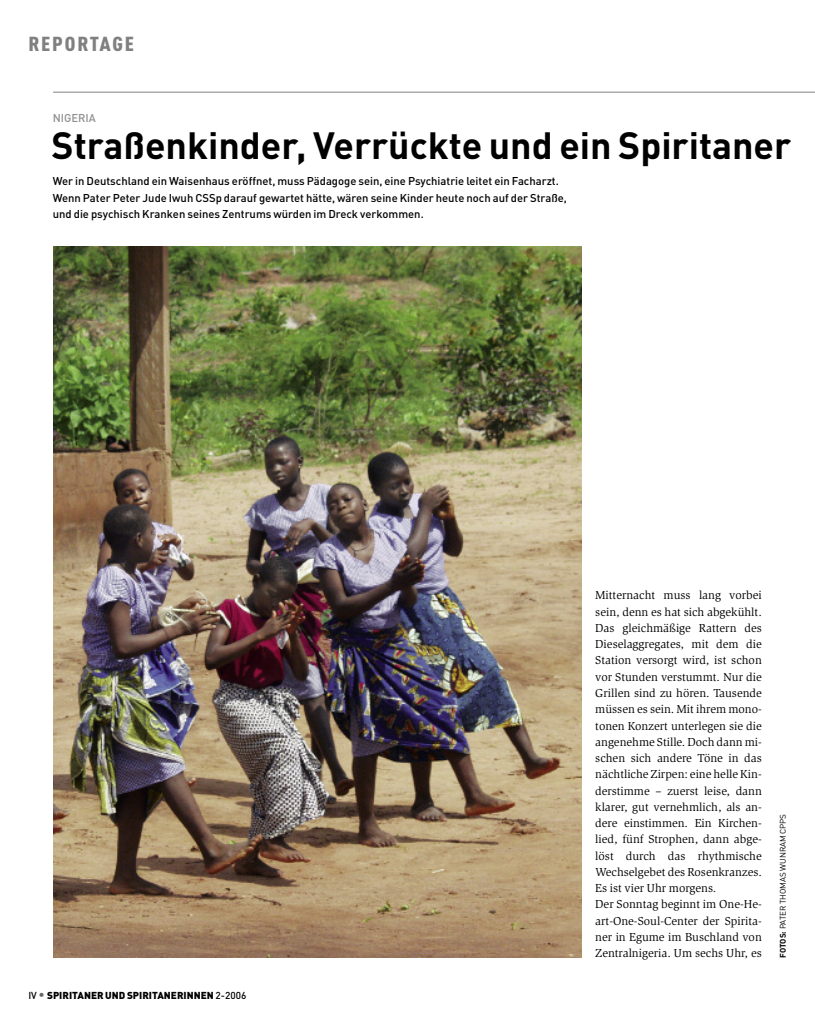
<style>
.page{position:relative;width:815px;height:1028px;background:#fff}
.page>*{position:absolute;margin:0;border:0;box-sizing:border-box;transform-origin:0 0}
.t1{font:700 37.5px "DIN Pro";color:#000}
.t2{font:900 20px "DIN Cond";letter-spacing:.085em;color:#808080;scale:1.1 1}
.t3{font:11.88px/16.2px "Slimbach Std";color:#000}
.t4{font:500 11.25px/16.2px "DIN Pro";color:#000}
.t5{font:500 11.25px "DIN Pro";color:#909090}
.t6{font:900 10px "DIN Pro";color:#000}
.t7{font:8.12px "DIN Pro";color:#000}
.s1{font-weight:500}
.s2{font-weight:500;font-size:12.5px;color:#666}
.s3{font-weight:700}
</style>
<div class="page">
<hr style="left:53px;top:92px;width:762px;height:1px;background:#808080">
<img style="left:53px;top:247px;width:528px;height:710px">
<h2 class="t2" style="left:28px;top:32px;width:98px">REPORTAGE</h2>
<p class="t5" style="left:53px;top:111px;width:45px">NIGERIA</p>
<h1 class="t1" style="left:52px;top:123px;width:741px">Straßenkinder, Verrückte und ein Spiritaner</h1>
<p class="t4" style="left:53px;top:173px;width:516px">Wer in Deutschland ein Waisenhaus eröffnet, muss Pädagoge sein, eine Psychiatrie leitet ein Facharzt.<br>Wenn Pater Peter Jude Iwuh CSSp darauf gewartet hätte, wären seine Kinder heute noch auf der Straße, und die psychisch Kranken seines Zentrums würden im Dreck verkommen.</p>
<p class="t6" style="left:28px;top:989px;width:220px"><span class="s1">IV</span> <span class="s2">•</span> SPIRITANER UND SPIRITANERINNEN <span class="s1">2-2006</span></p>
<p class="t3" style="left:595px;top:588px;width:168px">Mitternacht muss lang vorbei sein, denn es hat sich abgekühlt.<br>Das gleichmäßige Rattern des<br>Dieselaggregates, mit dem die<br>Station versorgt wird, ist schon vor Stunden verstummt. Nur die<br>Grillen sind zu hören. Tausende müssen es sein. Mit ihrem mono&shy;tonen Konzert unterlegen sie die angenehme Stille. Doch dann mi&shy;schen sich andere Töne in das nächtliche Zirpen: eine helle Kin&shy;derstimme – zuerst leise, dann klarer, gut vernehmlich, als an&shy;dere einstimmen. Ein Kirchen&shy;lied, fünf Strophen, dann abge&shy;löst durch das rhythmische<br>Wechselgebet des Rosenkranzes.<br>Es ist vier Uhr morgens.<br>Der Sonntag beginnt im One-He&shy;art-One-Soul-Center der Spirita&shy;ner in Egume im Buschland von<br>Zentralnigeria. Um sechs Uhr, es</p>
<p class="t7" style="left:778px;top:957px;width:145px;rotate:-90deg"><span class="s3">FOTOS:</span> PATER THOMAS WUNRAM CPPS</p>
</div>
